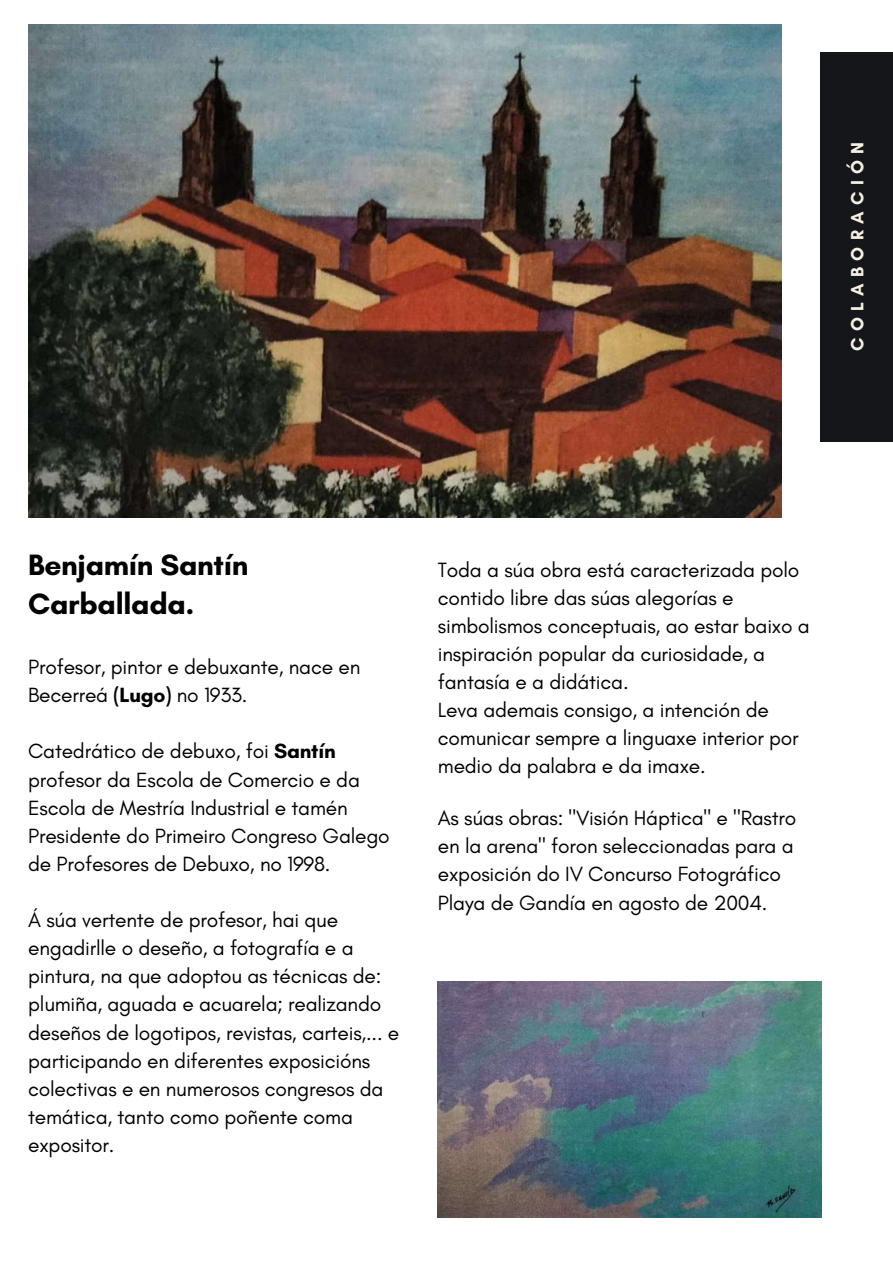
<style>
.page{position:relative;width:893px;height:1264px;background:#fff}
.page>*{position:absolute;margin:0;border:0;box-sizing:border-box;transform-origin:0 0}
.t1{font:700 30px/39.3px "Glacial Indifference";letter-spacing:-.01em;color:#000}
.t2{font:21px/28px "Glacial Indifference";letter-spacing:-.01em;color:#000}
.t3{font:700 18.15px "Glacial Indifference";letter-spacing:.35em;color:#f7f0e2}
.s1{font-weight:700}
</style>
<div class="page">
<div style="left:820px;top:52px;width:72px;height:389px;background:#14161a"></div>
<img style="left:28px;top:24px;width:753px;height:494px">
<img style="left:438px;top:981px;width:383px;height:236px">
<p class="t3" style="left:846px;top:351px;width:211px;rotate:-90deg">COLABORACIÓN</p>
<h1 class="t1" style="left:28px;top:545px;width:222px">Benjamín Santín<br>Carballada.</h1>
<p class="t2" style="left:28px;top:652px;width:333px">Profesor, pintor e debuxante, nace en<br>Becerreá <span class="s1">(Lugo)</span> no 1933.</p>
<p class="t2" style="left:28px;top:737px;width:363px">Catedrático de debuxo, foi <span class="s1">Santín </span>profesor da Escola de Comercio e da Escola de Mestría Industrial e tamén Presidente do Primeiro Congreso Galego de Profesores de Debuxo, no 1998.</p>
<p class="t2" style="left:28px;top:905px;width:372px">Á súa vertente de profesor, hai que engadirlle o deseño, a fotografía e a pintura, na que adoptou as técnicas de: plumiña, aguada e acuarela; realizando deseños de logotipos, revistas, carteis,... e participando en diferentes exposicións colectivas e en numerosos congresos da temática, tanto como poñente coma expositor.</p>
<p class="t2" style="left:438px;top:555px;width:373px">Toda a súa obra está caracterizada polo contido libre das súas alegorías e simbolismos conceptuais, ao estar baixo a inspiración popular da curiosidade, a fantasía e a didática.<br>Leva ademais consigo, a intención de comunicar sempre a linguaxe interior por medio da palabra e da imaxe.</p>
<p class="t2" style="left:438px;top:803px;width:360px">As súas obras: "Visión Háptica" e "Rastro en la arena" foron seleccionadas para a exposición do IV Concurso Fotográfico Playa de Gandía en agosto de 2004.</p>
</div>
